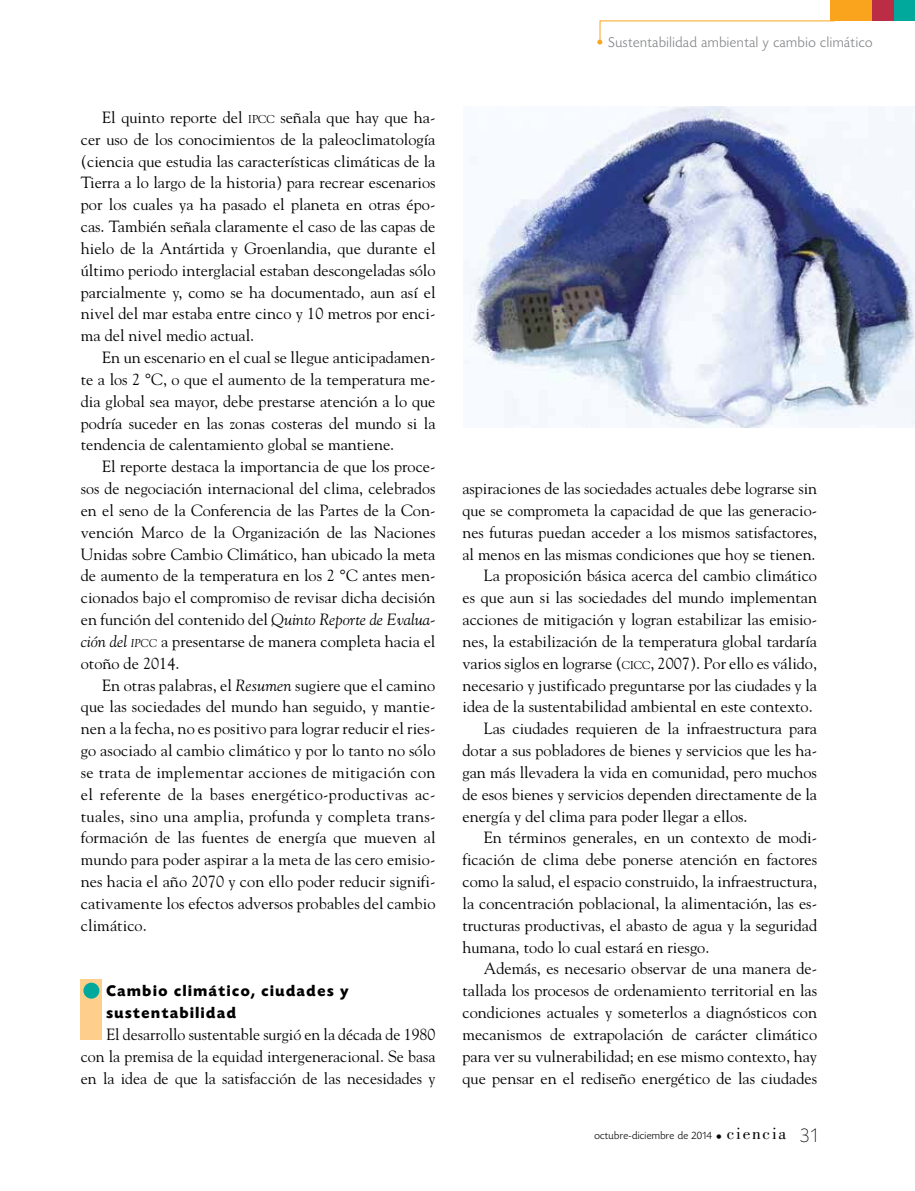
<style>
.page{position:relative;width:915px;height:1191px;background:#fff}
.page>*{position:absolute;margin:0;border:0;box-sizing:border-box;transform-origin:0 0}
.t1{font:16.2px/21.8px "Goudy";color:#000;text-align:justify}
.t2{font:700 16.2px/21.8px "Today HEF";letter-spacing:.1em;color:#000}
.t3{font:300 15px "Today HEF";letter-spacing:.04em;color:#808285}
.t4{font:300 11.25px "Today HEF";letter-spacing:.03em;color:#000}
.s1{font-size:11.4px}
.s2{font-style:italic}
.s3{font-style:italic;font-size:11.4px}
.s4{color:#faa41d}
.s5{font-weight:200;font-size:13.5px}
.s6{font-family:"Bodoni";font-weight:400;font-size:17.25px}
.s7{font-weight:200;font-size:21px}
</style>
<div class="page">
<div style="left:893px;top:0;width:21px;height:21px;background:#00a99b"></div>
<div style="left:829px;top:0;width:43px;height:21px;background:#faa41d"></div>
<div style="left:872px;top:0;width:21px;height:21px;background:#bb2d45"></div>
<svg style="left:599px;top:20px;width:236px;height:22px"></svg>
<img style="left:463px;top:106px;width:451px;height:321px">
<div style="left:81px;top:979px;width:21px;height:61px;background:#fece8d"></div>
<div style="left:83px;top:982px;width:16px;height:16px;background:#00a99b;border-radius:50%"></div>
<p class="t1" style="left:81px;top:106px;width:356px;text-indent:21px">El quinto reporte del <span class="s1">IPCC</span> señala que hay que ha&shy;cer uso de los conocimientos de la paleoclimatología (ciencia que estudia las características climáticas de la Tierra a lo largo de la historia) para recrear escenarios por los cuales ya ha pasado el planeta en otras épo&shy;cas. También señala claramente el caso de las capas de hielo de la Antártida y Groenlandia, que durante el último periodo interglacial estaban descongeladas sólo parcialmente y, como se ha documentado, aun así el nivel del mar estaba entre cinco y 10 metros por enci&shy;ma del nivel medio actual.</p>
<p class="t1" style="left:81px;top:346px;width:356px;text-indent:21px">En un escenario en el cual se llegue anticipadamen&shy;te a los 2 °C, o que el aumento de la temperatura me&shy;dia global sea mayor, debe prestarse atención a lo que podría suceder en las zonas costeras del mundo si la tendencia de calentamiento global se mantiene.</p>
<p class="t1" style="left:81px;top:455px;width:356px;text-indent:21px">El reporte destaca la importancia de que los proce&shy;sos de negociación internacional del clima, celebrados en el seno de la Conferencia de las Partes de la Con&shy;vención Marco de la Organización de las Naciones Unidas sobre Cambio Climático, han ubicado la meta de aumento de la temperatura en los 2 °C antes men&shy;cionados bajo el compromiso de revisar dicha decisión en función del contenido del <span class="s2">Quinto Reporte de Evalua&shy;ción del</span> <span class="s3">ipcc</span> a presentarse de manera completa hacia el otoño de 2014.</p>
<p class="t1" style="left:81px;top:673px;width:356px;text-indent:21px">En otras palabras, el <span class="s2">Resumen</span> sugiere que el camino que las sociedades del mundo han seguido, y mantie&shy;nen a la fecha, no es positivo para lograr reducir el ries&shy;go asociado al cambio climático y por lo tanto no sólo se trata de implementar acciones de mitigación con el referente de la bases energético-productivas ac&shy;tuales, sino una amplia, profunda y completa trans&shy;formación de las fuentes de energía que mueven al mundo para poder aspirar a la meta de las cero emisio&shy;nes hacia el año 2070 y con ello poder reducir signifi&shy;cativamente los efectos adversos probables del cambio climático.</p>
<p class="t2" style="left:106px;top:980px;width:244px">Cambio climático, ciudades y sustentabilidad</p>
<p class="t1" style="left:81px;top:1023px;width:356px;text-indent:26px">El desarrollo sustentable surgió en la década de 1980 con la premisa de la equidad intergeneracional. Se basa en la idea de que la satisfacción de las necesidades y</p>
<p class="t3" style="left:596px;top:34px;width:278px"><span class="s4">•</span> Sustentabilidad ambiental y cambio climático</p>
<p class="t1" style="left:462px;top:477px;width:356px">aspiraciones de las sociedades actuales debe lograrse sin</p>
<p class="t1" style="left:462px;top:499px;width:356px">que se comprometa la capacidad de que las generacio-</p>
<p class="t1" style="left:462px;top:521px;width:356px">nes futuras puedan acceder a los mismos satisfactores,</p>
<p class="t1" style="left:462px;top:542px;width:354px">al menos en las mismas condiciones que hoy se tienen.</p>
<p class="t1" style="left:483px;top:564px;width:335px">La proposición básica acerca del cambio climático</p>
<p class="t1" style="left:462px;top:586px;width:356px">es que aun si las sociedades del mundo implementan</p>
<p class="t1" style="left:462px;top:608px;width:356px">acciones de mitigación y logran estabilizar las emisio-</p>
<p class="t1" style="left:462px;top:630px;width:356px">nes, la estabilización de la temperatura global tardaría</p>
<p class="t1" style="left:462px;top:652px;width:356px">varios siglos en lograrse (<span class="s1">CICC</span>, 2007). Por ello es válido,</p>
<p class="t1" style="left:462px;top:673px;width:356px">necesario y justificado preguntarse por las ciudades y la</p>
<p class="t1" style="left:462px;top:695px;width:352px">idea de la sustentabilidad ambiental en este contexto.</p>
<p class="t1" style="left:483px;top:717px;width:335px">Las ciudades requieren de la infraestructura para</p>
<p class="t1" style="left:462px;top:739px;width:356px">dotar a sus pobladores de bienes y servicios que les ha-</p>
<p class="t1" style="left:462px;top:761px;width:356px">gan más llevadera la vida en comunidad, pero muchos</p>
<p class="t1" style="left:462px;top:782px;width:356px">de esos bienes y servicios dependen directamente de la</p>
<p class="t1" style="left:462px;top:804px;width:286px">energía y del clima para poder llegar a ellos.</p>
<p class="t1" style="left:483px;top:826px;width:335px">En términos generales, en un contexto de modi-</p>
<p class="t1" style="left:462px;top:848px;width:356px">ficación de clima debe ponerse atención en factores</p>
<p class="t1" style="left:462px;top:870px;width:356px">como la salud, el espacio construido, la infraestructura,</p>
<p class="t1" style="left:462px;top:892px;width:356px">la concentración poblacional, la alimentación, las es-</p>
<p class="t1" style="left:462px;top:913px;width:356px">tructuras productivas, el abasto de agua y la seguridad</p>
<p class="t1" style="left:462px;top:935px;width:248px">humana, todo lo cual estará en riesgo.</p>
<p class="t1" style="left:483px;top:957px;width:335px">Además, es necesario observar de una manera de-</p>
<p class="t1" style="left:462px;top:979px;width:356px">tallada los procesos de ordenamiento territorial en las</p>
<p class="t1" style="left:462px;top:1001px;width:356px">condiciones actuales y someterlos a diagnósticos con</p>
<p class="t1" style="left:462px;top:1023px;width:356px">mecanismos de extrapolación de carácter climático</p>
<p class="t1" style="left:462px;top:1044px;width:356px">para ver su vulnerabilidad; en ese mismo contexto, hay</p>
<p class="t1" style="left:462px;top:1066px;width:356px">que pensar en el rediseño energético de las ciudades</p>
<p class="t4" style="left:594px;top:1129px;width:224px">octubre-diciembre de 2014 <span class="s5">•</span> <span class="s6">ciencia</span> <span class="s7">31</span></p>
</div>
